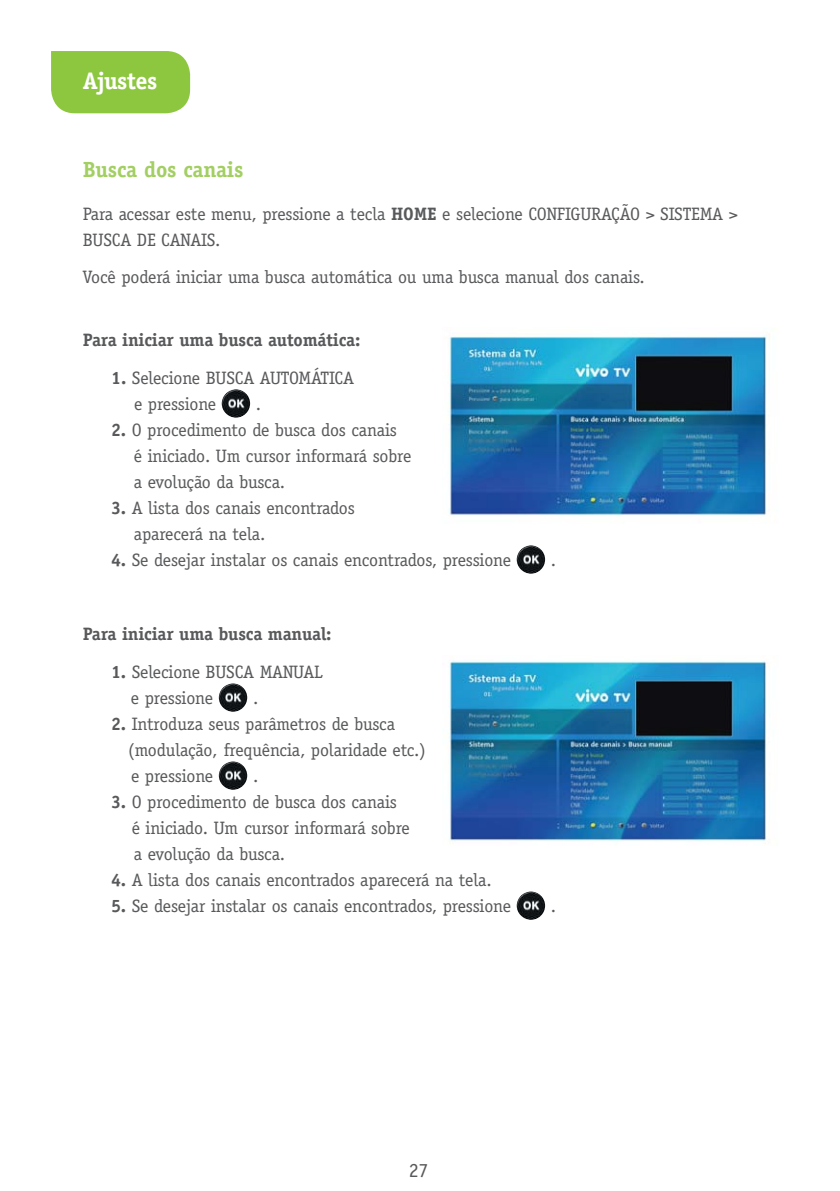
<style>
.page{position:relative;width:840px;height:1191px;background:#fff}
.page>*{position:absolute;margin:0;border:0;box-sizing:border-box;transform-origin:0 0}
.t1{font:700 24px "Officina Serif Std";letter-spacing:-.02em;color:#fff}
.t2{font:700 22px "Officina Serif Std";letter-spacing:-.01em;color:#a3cf62}
.t3{font:20px "Officina Serif Std";color:#58595b}
.t4{font:18px/26px "Officina Serif Std";letter-spacing:-.01em;color:#58595b}
.t5{font:700 18px "Officina Serif Std";letter-spacing:-.01em;color:#58595b}
.s1{font-weight:700}
</style>
<div class="page">
<img style="left:449px;top:335px;width:321px;height:181px">
<img style="left:449px;top:660px;width:317px;height:184px">
<div style="left:51px;top:51px;width:139px;height:62px;background:#8dc63f"></div>
<img style="left:221px;top:389px;width:29px;height:29px;border-radius:14px">
<img style="left:516px;top:545px;width:28px;height:29px;border-radius:14px">
<img style="left:219px;top:683px;width:28px;height:29px;border-radius:14px">
<img style="left:219px;top:761px;width:28px;height:29px;border-radius:14px">
<img style="left:516px;top:891px;width:28px;height:29px;border-radius:14px">
<h1 class="t1" style="left:83px;top:66px;width:76px">Ajustes</h1>
<p class="t2" style="left:83px;top:155px;width:162px">Busca dos canais</p>
<p class="t4" style="left:83px;top:200px;width:656px">Para acessar este menu, pressione a tecla <span class="s1">HOME</span> e selecione CONFIGURAÇÃO &gt; SISTEMA &gt;<br>BUSCA DE CANAIS.</p>
<p class="t4" style="left:83px;top:264px;width:563px">Você poderá iniciar uma busca automática ou uma busca manual dos canais.</p>
<p class="t5" style="left:83px;top:329px;width:279px">Para iniciar uma busca automática:</p>
<p class="t4" style="left:134px;top:364px;width:221px;text-indent:-23px"><span class="s1">1.</span> Selecione BUSCA AUTOMÁTICA e pressione</p>
<p class="t4" style="left:256px;top:390px;width:7px">.</p>
<p class="t4" style="left:134px;top:416px;width:279px;text-indent:-23px"><span class="s1">2.</span> O procedimento de busca dos canais<br>é iniciado. Um cursor informará sobre a evolução da busca.</p>
<p class="t4" style="left:134px;top:494px;width:222px;text-indent:-23px"><span class="s1">3.</span> A lista dos canais encontrados aparecerá na tela.</p>
<p class="t4" style="left:111px;top:546px;width:401px"><span class="s1">4.</span> Se desejar instalar os canais encontrados, pressione</p>
<p class="t4" style="left:550px;top:546px;width:7px">.</p>
<p class="t5" style="left:83px;top:623px;width:250px">Para iniciar uma busca manual:</p>
<p class="t4" style="left:131px;top:658px;width:193px;text-indent:-20px"><span class="s1">1.</span> Selecione BUSCA MANUAL e pressione</p>
<p class="t4" style="left:253px;top:684px;width:7px">.</p>
<p class="t4" style="left:128px;top:710px;width:299px;text-indent:-17px"><span class="s1">2.</span> Introduza seus parâmetros de busca (modulação, frequência, polaridade etc.) e pressione</p>
<p class="t4" style="left:253px;top:762px;width:7px">.</p>
<p class="t4" style="left:132px;top:788px;width:279px;text-indent:-21px"><span class="s1">3.</span> O procedimento de busca dos canais<br>é iniciado. Um cursor informará sobre a evolução da busca.</p>
<p class="t4" style="left:111px;top:866px;width:382px"><span class="s1">4.</span> A lista dos canais encontrados aparecerá na tela.</p>
<p class="t4" style="left:111px;top:892px;width:401px"><span class="s1">5.</span> Se desejar instalar os canais encontrados, pressione</p>
<p class="t4" style="left:550px;top:892px;width:7px">.</p>
<p class="t3" style="left:409px;top:1158px;width:21px">27</p>
</div>
